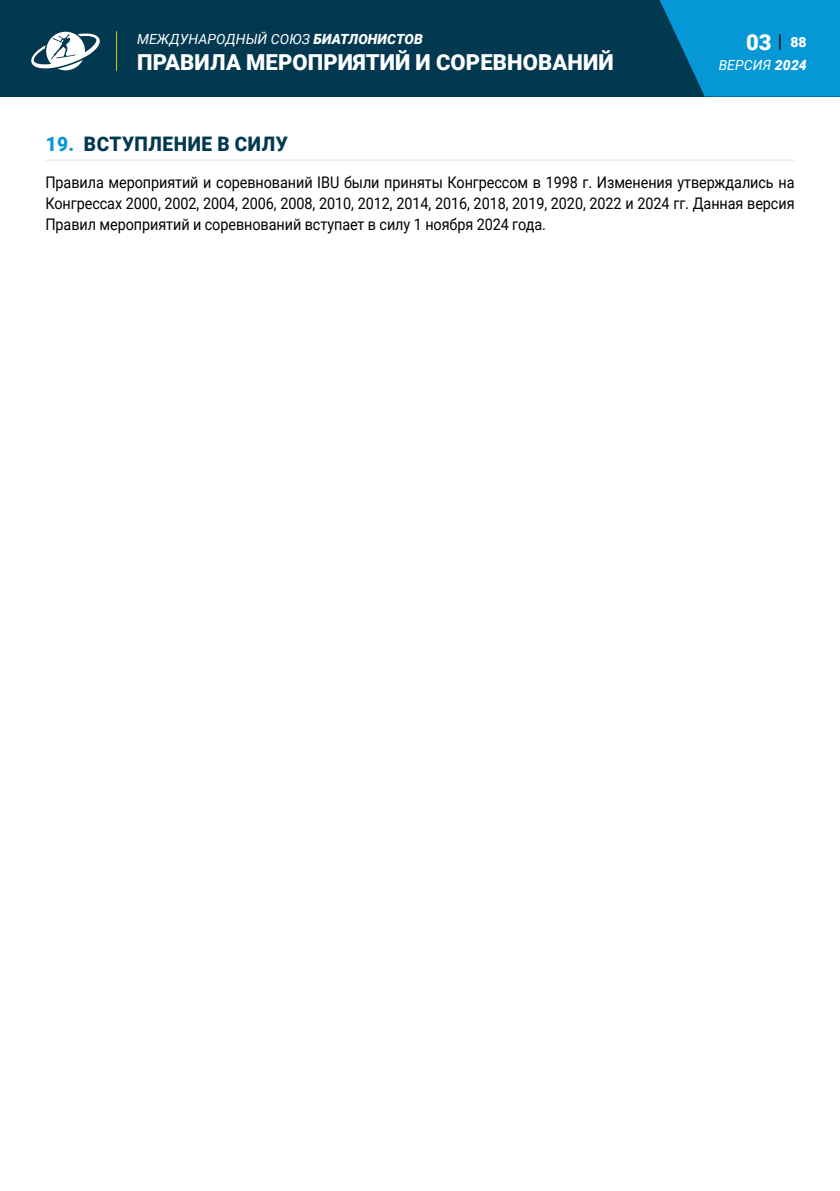
<style>
.page{position:relative;width:840px;height:1191px;background:#fff}
.page>*{position:absolute;margin:0;border:0;box-sizing:border-box;transform-origin:0 0}
.t1{font:900 22px "Roboto";letter-spacing:.005em;color:#fff}
.t2{font:900 20px "Roboto";letter-spacing:.03em;color:#023850;scale:.95 1}
.t3{font:16px/21px "Roboto";letter-spacing:-.005em;color:#000;text-align:justify;scale:.9 1}
.t4{font:italic 14px "Roboto";letter-spacing:.005em;color:#fff}
.s1{font-weight:900}
.s2{font-weight:300;color:#000}
.s3{font-size:14px}
.s4{color:#0698d6}
</style>
<div class="page">
<div style="left:0;top:0;width:839px;height:96px;background:#023850"></div>
<svg style="left:654px;top:0;width:185px;height:97px;background:#0588c1"></svg>
<svg style="left:31px;top:31px;width:69px;height:40px"></svg>
<hr style="left:116px;top:31px;width:1px;height:40px;background:#d3d800">
<hr style="left:45px;top:160px;width:749px;height:1px;background:#e1e1e2">
<p class="t4" style="left:137px;top:29px;width:287px">MЕЖДУНАРОДНЫЙ СОЮЗ <span class="s1">БИАТЛОНИСТОВ</span></p>
<h1 class="t1" style="left:137px;top:47px;width:478px">ПРАВИЛА МЕРОПРИЯТИЙ И СОРЕВНОВАНИЙ</h1>
<h1 class="t1" style="left:745px;top:26px;width:62px">03 <span class="s2">I</span> <span class="s3">88</span></h1>
<p class="t4" style="left:718px;top:55px;width:89px">ВЕРСИЯ <span class="s1">2024</span></p>
<p class="t2" style="left:46px;top:130px;width:256px"><span class="s4">19.</span> ВСТУПЛЕНИЕ В СИЛУ</p>
<p class="t3" style="left:45px;top:171px;width:833px">Правила мероприятий и соревнований IBU были приняты Конгрессом в 1998 г. Изменения утверждались на Конгрессах 2000, 2002, 2004, 2006, 2008, 2010, 2012, 2014, 2016, 2018, 2019, 2020, 2022 и 2024 гг. Данная версия Правил мероприятий и соревнований вступает в силу 1 ноября 2024 года.</p>
</div>
